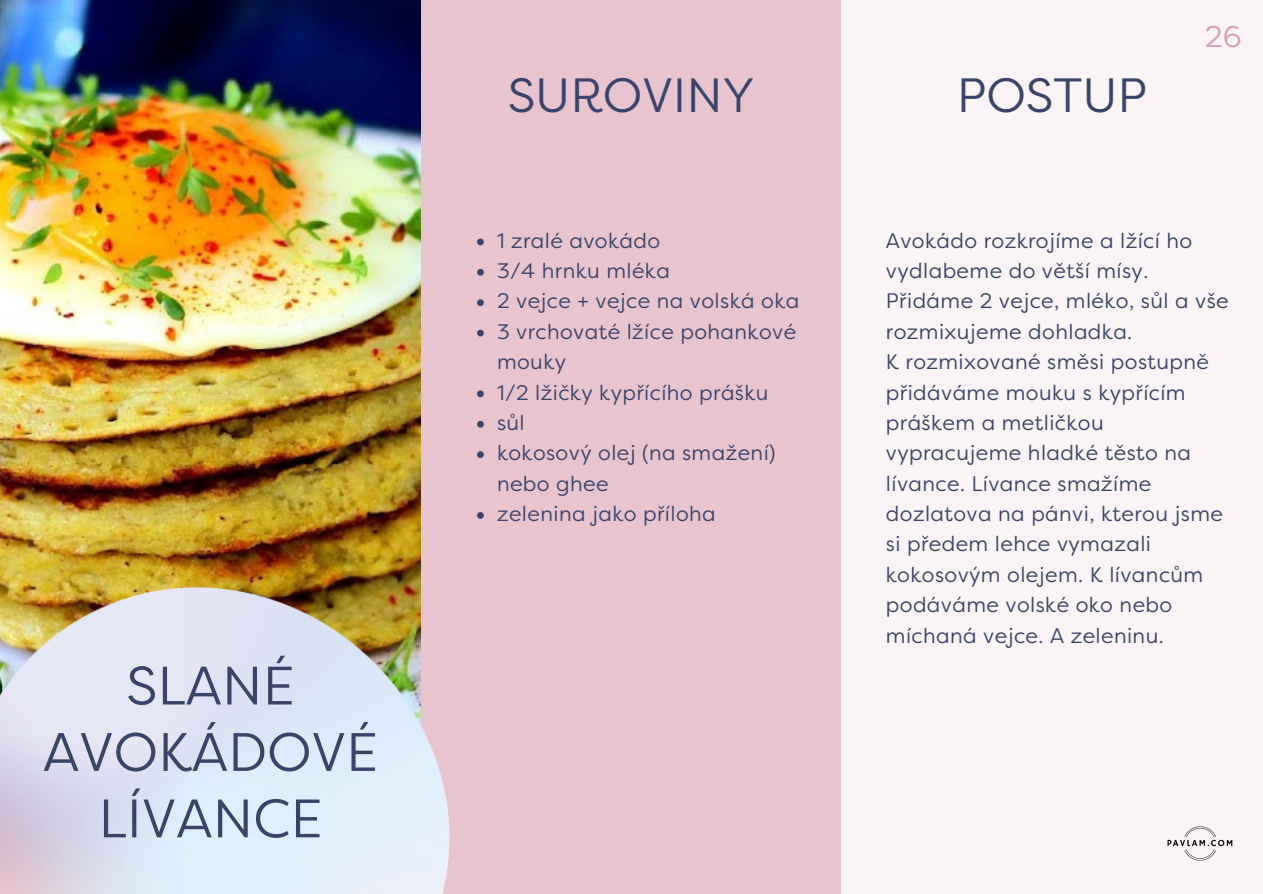
<style>
.page{position:relative;width:1263px;height:894px;background:#fff}
.page>*{position:absolute;margin:0;border:0;box-sizing:border-box;transform-origin:0 0}
.t1{font:54px/66.3px "Filson Pro";color:#3a4469;text-align:center}
.t2{font:48px "Filson Pro";color:#3a4469}
.t3{font:30px "Filson Pro";color:#daa0af}
.t4{font:21px/30.3px "Filson Pro";letter-spacing:.02em;color:#3a4469}
</style>
<div class="page">
<div style="left:0;top:0;width:1262px;height:893px;background:#faf4f7"></div>
<div style="left:421px;top:0;width:420px;height:893px;background:#e8c4cf"></div>
<svg style="left:477px;top:238px;width:7px;height:7px"></svg>
<svg style="left:477px;top:269px;width:7px;height:6px"></svg>
<svg style="left:477px;top:299px;width:7px;height:7px"></svg>
<svg style="left:477px;top:329px;width:7px;height:7px"></svg>
<svg style="left:477px;top:390px;width:7px;height:7px"></svg>
<svg style="left:477px;top:421px;width:7px;height:6px"></svg>
<svg style="left:477px;top:451px;width:7px;height:7px"></svg>
<svg style="left:477px;top:512px;width:7px;height:6px"></svg>
<img style="left:0;top:0;width:421px;height:587px">
<img style="left:0;top:587px;width:450px;height:306px">
<img style="left:1167px;top:826px;width:66px;height:35px">
<p class="t1" style="left:126px;top:653px;width:170px">SLANÉ</p>
<p class="t1" style="left:43px;top:719px;width:336px">AVOKÁDOVÉ<br>LÍVANCE</p>
<p class="t2" style="left:508px;top:68px;width:248px">SUROVINY</p>
<p class="t2" style="left:957px;top:68px;width:192px">POSTUP</p>
<p class="t3" style="left:1205px;top:19px;width:38px">26</p>
<p class="t4" style="left:497px;top:225px;width:165px">1 zralé avokádo</p>
<p class="t4" style="left:497px;top:256px;width:174px">3/4 hrnku mléka</p>
<p class="t4" style="left:497px;top:286px;width:304px">2 vejce + vejce na volská oka</p>
<p class="t4" style="left:497px;top:316px;width:301px">3 vrchovaté lžíce pohankové mouky</p>
<p class="t4" style="left:497px;top:377px;width:273px">1/2 lžičky kypřícího prášku</p>
<p class="t4" style="left:497px;top:407px;width:29px">sůl</p>
<p class="t4" style="left:497px;top:438px;width:280px">kokosový olej (na smažení) nebo ghee</p>
<p class="t4" style="left:497px;top:499px;width:220px">zelenina jako příloha</p>
<p class="t4" style="left:886px;top:225px;width:344px">Avokádo rozkrojíme a lžící ho vydlabeme do větší mísy.<br>Přidáme 2 vejce, mléko, sůl a vše rozmixujeme dohladka.</p>
<p class="t4" style="left:886px;top:347px;width:339px">K rozmixované směsi postupně přidáváme mouku s kypřícím práškem a metličkou vypracujeme hladké těsto na lívance. Lívance smažíme dozlatova na pánvi, kterou jsme si předem lehce vymazali kokosovým olejem. K lívancům podáváme volské oko nebo míchaná vejce. A zeleninu.</p>
</div>
